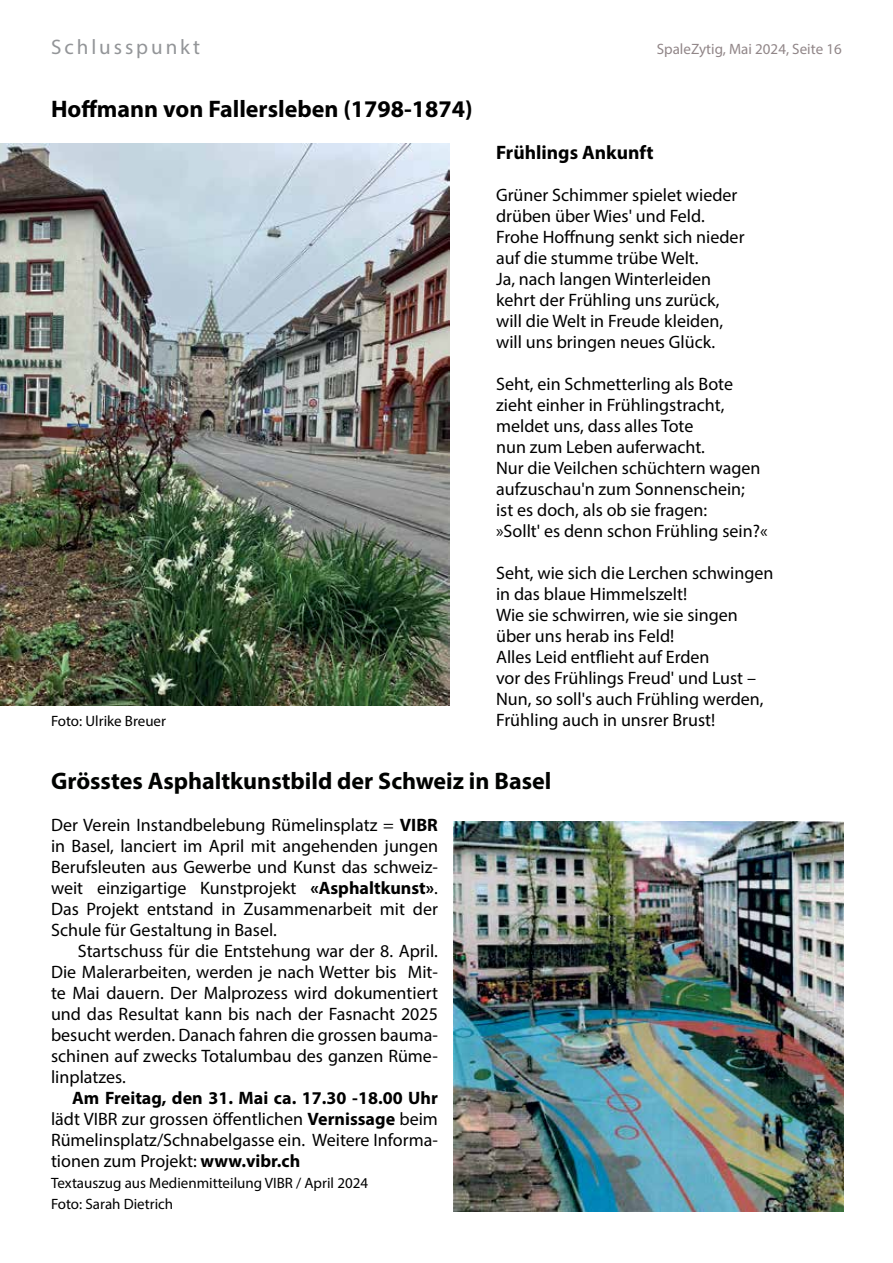
<style>
.page{position:relative;width:893px;height:1263px;background:#fff}
.page>*{position:absolute;margin:0;border:0;box-sizing:border-box;transform-origin:0 0}
.t1{font:700 24px "Myriad Pro";color:#000200}
.t2{font:700 24px "Myriad Pro";color:#000}
.t3{font:21px "Myriad Pro";letter-spacing:.14em;color:#939598}
.t4{font:700 19.5px "Myriad Pro";color:#000}
.t5{font:18px/21px "Myriad Pro";color:#000}
.t6{font:15px/21px "Myriad Pro";color:#000}
.t7{font:15px "Myriad Pro";color:#918688}
.s1{font-weight:700}
</style>
<div class="page">
<img style="left:0;top:143px;width:449px;height:562px">
<img style="left:454px;top:822px;width:390px;height:390px">
<p class="t3" style="left:51px;top:34px;width:151px">Schlusspunkt</p>
<p class="t7" style="left:657px;top:40px;width:186px">SpaleZytig, Mai 2024, Seite 16</p>
<h1 class="t2" style="left:51px;top:93px;width:423px">Hoffmann von Fallersleben (1798-1874)</h1>
<p class="t4" style="left:496px;top:140px;width:159px">Frühlings Ankunft</p>
<p class="t5" style="left:496px;top:184px;width:250px">Grüner Schimmer spielet wieder drüben über Wies' und Feld.<br>Frohe Hoffnung senkt sich nieder auf die stumme trübe Welt.<br>Ja, nach langen Winterleiden kehrt der Frühling uns zurück, will die Welt in Freude kleiden, will uns bringen neues Glück.</p>
<p class="t5" style="left:496px;top:373px;width:273px">Seht, ein Schmetterling als Bote zieht einher in Frühlingstracht, meldet uns, dass alles Tote<br>nun zum Leben auferwacht.<br>Nur die Veilchen schüchtern wagen aufzuschau'n zum Sonnenschein;<br>ist es doch, als ob sie fragen:<br>»Sollt' es denn schon Frühling sein?«</p>
<p class="t5" style="left:496px;top:562px;width:279px">Seht, wie sich die Lerchen schwingen in das blaue Himmelszelt!<br>Wie sie schwirren, wie sie singen über uns herab ins Feld!<br>Alles Leid entflieht auf Erden<br>vor des Frühlings Freud' und Lust –<br>Nun, so soll's auch Frühling werden,</p>
<p class="t6" style="left:51px;top:710px;width:117px">Foto: Ulrike Breuer</p>
<p class="t5" style="left:496px;top:709px;width:221px">Frühling auch in unsrer Brust!</p>
<h1 class="t1" style="left:51px;top:765px;width:502px">Grösstes Asphaltkunstbild der Schweiz in Basel</h1>
<p class="t5" style="left:51px;top:814px;width:388px;text-align:justify">Der Verein Instandbelebung Rümelinsplatz = <span class="s1">VIBR </span>in Basel, lanciert im April mit angehenden jungen Berufsleuten aus Gewerbe und Kunst das schweiz&shy;weit einzigartige Kunstprojekt <span class="s1">«Asphaltkunst»</span>.<br>Das Projekt entstand in Zusammenarbeit mit der Schule für Gestaltung in Basel.</p>
<p class="t5" style="left:51px;top:940px;width:388px;text-align:justify;text-indent:27px">Startschuss für die Entstehung war der 8. April.<br>Die Malerarbeiten, werden je nach Wetter bis Mit&shy;te Mai dauern. Der Malprozess wird dokumentiert und das Resultat kann bis nach der Fasnacht 2025 besucht werden. Danach fahren die grossen bauma&shy;schinen auf zwecks Totalumbau des ganzen Rüme&shy;linplatzes.</p>
<p class="t5" style="left:51px;top:1087px;width:388px;text-align:justify;text-indent:21px"><span class="s1">Am Freitag, den 31. Mai ca. 17.30 -18.00 Uhr </span>lädt VIBR zur grossen öffentlichen <span class="s1">Vernissage</span> beim Rümelinsplatz/Schnabelgasse ein. Weitere Informa&shy;tionen zum Projekt: <span class="s1">www.vibr.ch</span></p>
<p class="t6" style="left:51px;top:1172px;width:319px">Textauszug aus Medienmitteilung VIBR / April 2024<br>Foto: Sarah Dietrich</p>
</div>
